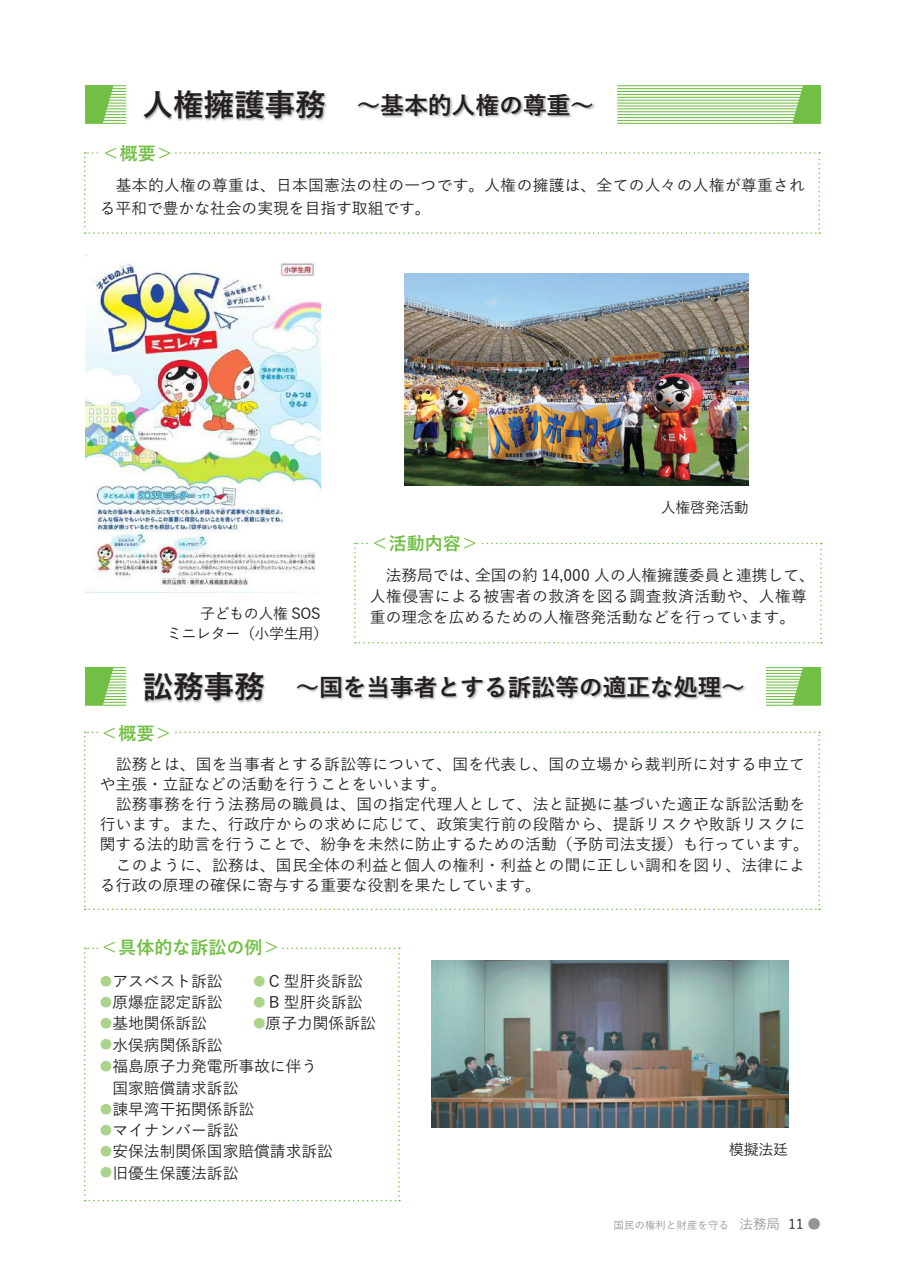
<style>
.page{position:relative;width:906px;height:1285px;background:#fff}
.page>*{position:absolute;margin:0;border:0;box-sizing:border-box;transform-origin:0 0}
.t1{font:700 24px "Yu Go";letter-spacing:-.015em;color:#231f20}
.t2{font:700 18px "Yu Go";color:#71bf44}
.t3{font:500 15.75px/20.2px "Yu Go";letter-spacing:.02em;color:#231f20}
.t4{font:500 15.75px/21.3px "Yu Go";color:#231f20}
.t5{font:500 15px/19.2px "Yu Go";letter-spacing:-.025em;color:#231f20}
.t6{font:500 10.5px "Yu Go";color:#939598}
.s1{font-size:30.75px}
.s2{font-size:12.6px;color:#aad489}
.s3{font-size:13.5px}
.s4{font-size:13.5px;color:#231f20}
</style>
<div class="page">
<svg style="left:84px;top:152px;width:736px;height:82px"></svg>
<svg style="left:84px;top:731px;width:736px;height:178px"></svg>
<svg style="left:354px;top:542px;width:468px;height:101px"></svg>
<svg style="left:84px;top:947px;width:316px;height:254px"></svg>
<div style="left:100px;top:142px;width:75px;height:22px;background:#fff"></div>
<div style="left:100px;top:722px;width:73px;height:21px;background:#fff"></div>
<div style="left:370px;top:533px;width:109px;height:20px;background:#fff"></div>
<div style="left:100px;top:934px;width:181px;height:26px;background:#fff"></div>
<hr style="left:766px;top:704px;width:55px;height:1px;background:#71bf44">
<hr style="left:766px;top:701px;width:55px;height:1px;background:#71bf44">
<hr style="left:766px;top:698px;width:55px;height:1px;background:#71bf44">
<hr style="left:766px;top:696px;width:55px;height:1px;background:#71bf44">
<hr style="left:766px;top:693px;width:55px;height:1px;background:#71bf44">
<hr style="left:766px;top:690px;width:55px;height:1px;background:#71bf44">
<hr style="left:766px;top:687px;width:55px;height:1px;background:#71bf44">
<hr style="left:766px;top:684px;width:55px;height:1px;background:#71bf44">
<hr style="left:766px;top:681px;width:55px;height:1px;background:#71bf44">
<hr style="left:766px;top:678px;width:55px;height:1px;background:#71bf44">
<hr style="left:766px;top:675px;width:55px;height:1px;background:#71bf44">
<hr style="left:766px;top:672px;width:55px;height:1px;background:#71bf44">
<hr style="left:766px;top:670px;width:55px;height:1px;background:#71bf44">
<hr style="left:766px;top:667px;width:55px;height:1px;background:#71bf44">
<hr style="left:617px;top:123px;width:204px;height:1px;background:#71bf44">
<hr style="left:617px;top:120px;width:204px;height:1px;background:#71bf44">
<hr style="left:617px;top:117px;width:204px;height:1px;background:#71bf44">
<hr style="left:617px;top:114px;width:204px;height:1px;background:#71bf44">
<hr style="left:617px;top:111px;width:204px;height:1px;background:#71bf44">
<hr style="left:617px;top:108px;width:204px;height:1px;background:#71bf44">
<hr style="left:617px;top:105px;width:204px;height:1px;background:#71bf44">
<hr style="left:617px;top:102px;width:204px;height:2px;background:#71bf44">
<hr style="left:617px;top:100px;width:204px;height:1px;background:#71bf44">
<hr style="left:617px;top:97px;width:204px;height:1px;background:#71bf44">
<hr style="left:617px;top:94px;width:204px;height:1px;background:#71bf44">
<hr style="left:617px;top:91px;width:204px;height:1px;background:#71bf44">
<hr style="left:617px;top:88px;width:204px;height:1px;background:#71bf44">
<hr style="left:617px;top:85px;width:204px;height:1px;background:#71bf44">
<hr style="left:85px;top:704px;width:41px;height:1px;background:#71bf44">
<hr style="left:85px;top:701px;width:41px;height:1px;background:#71bf44">
<hr style="left:85px;top:698px;width:41px;height:1px;background:#71bf44">
<hr style="left:85px;top:696px;width:41px;height:1px;background:#71bf44">
<hr style="left:85px;top:693px;width:41px;height:1px;background:#71bf44">
<hr style="left:85px;top:690px;width:41px;height:1px;background:#71bf44">
<hr style="left:85px;top:687px;width:41px;height:1px;background:#71bf44">
<hr style="left:85px;top:684px;width:41px;height:1px;background:#71bf44">
<hr style="left:85px;top:681px;width:41px;height:1px;background:#71bf44">
<hr style="left:85px;top:678px;width:41px;height:1px;background:#71bf44">
<hr style="left:85px;top:675px;width:41px;height:1px;background:#71bf44">
<hr style="left:85px;top:672px;width:41px;height:1px;background:#71bf44">
<hr style="left:85px;top:670px;width:41px;height:1px;background:#71bf44">
<hr style="left:85px;top:667px;width:41px;height:1px;background:#71bf44">
<hr style="left:85px;top:123px;width:41px;height:1px;background:#71bf44">
<hr style="left:85px;top:120px;width:41px;height:1px;background:#71bf44">
<hr style="left:85px;top:117px;width:41px;height:1px;background:#71bf44">
<hr style="left:85px;top:114px;width:41px;height:1px;background:#71bf44">
<hr style="left:85px;top:111px;width:41px;height:1px;background:#71bf44">
<hr style="left:85px;top:108px;width:41px;height:1px;background:#71bf44">
<hr style="left:85px;top:105px;width:41px;height:1px;background:#71bf44">
<hr style="left:85px;top:102px;width:41px;height:2px;background:#71bf44">
<hr style="left:85px;top:100px;width:41px;height:1px;background:#71bf44">
<hr style="left:85px;top:97px;width:41px;height:1px;background:#71bf44">
<hr style="left:85px;top:94px;width:41px;height:1px;background:#71bf44">
<hr style="left:85px;top:91px;width:41px;height:1px;background:#71bf44">
<hr style="left:85px;top:88px;width:41px;height:1px;background:#71bf44">
<hr style="left:85px;top:85px;width:41px;height:1px;background:#71bf44">
<div style="left:143px;top:671px;width:604px;height:33px;background:#231f20;opacity:.4"></div>
<div style="left:143px;top:90px;width:453px;height:32px;background:#231f20;opacity:.4"></div>
<svg style="left:85px;top:667px;width:29px;height:38px"></svg>
<svg style="left:85px;top:85px;width:29px;height:38px"></svg>
<svg style="left:792px;top:667px;width:29px;height:38px"></svg>
<svg style="left:792px;top:85px;width:29px;height:38px"></svg>
<img style="left:85px;top:262px;width:236px;height:330px">
<img style="left:404px;top:274px;width:345px;height:212px">
<img style="left:432px;top:960px;width:356px;height:167px">
<h1 class="t1" style="left:142px;top:91px;width:453px"><span class="s1">人権擁護事務　</span>〜基本的人権の尊重〜</h1>
<p class="t2" style="left:102px;top:143px;width:73px">＜概要＞</p>
<p class="t3" style="left:100px;top:172px;width:706px;line-height:22.5px">　基本的人権の尊重は、日本国憲法の柱の一つです。人権の擁護は、全ての人々の人権が尊重される平和で豊かな社会の実現を目指す取組です。</p>
<p class="t5" style="left:167px;top:602px;width:163px;text-indent:33px">子どもの人権 SOSミニレター（小学生用）</p>
<p class="t2" style="left:371px;top:533px;width:110px">＜活動内容＞</p>
<p class="t5" style="left:661px;top:496px;width:90px">人権啓発活動</p>
<p class="t4" style="left:370px;top:562px;width:446px">　法務局では、全国の約 14,000 人の人権擁護委員と連携して、人権侵害による被害者の救済を図る調査救済活動や、人権尊重の理念を広めるための人権啓発活動などを行っています。</p>
<h1 class="t1" style="left:142px;top:673px;width:604px"><span class="s1">訟務事務　</span>〜国を当事者とする訴訟等の適正な処理〜</h1>
<p class="t2" style="left:101px;top:722px;width:73px">＜概要＞</p>
<p class="t3" style="left:100px;top:751px;width:710px">　訟務とは、国を当事者とする訴訟等について、国を代表し、国の立場から裁判所に対する申立てや主張・立証などの活動を行うことをいいます。<br>　訟務事務を行う法務局の職員は、国の指定代理人として、法と証拠に基づいた適正な訴訟活動を行います。また、行政庁からの求めに応じて、政策実行前の段階から、提訴リスクや敗訴リスクに関する法的助言を行うことで、紛争を未然に防止するための活動（予防司法支援）も行っています。　このように、訟務は、国民全体の利益と個人の権利・利益との間に正しい調和を図り、法律による行政の原理の確保に寄与する重要な役割を果たしています。</p>
<p class="t2" style="left:101px;top:937px;width:181px">＜具体的な訴訟の例＞</p>
<p class="t4" style="left:100px;top:968px;width:124px"><span class="s2">●</span>アスベスト訴訟</p>
<p class="t4" style="left:100px;top:989px;width:124px"><span class="s2">●</span>原爆症認定訴訟</p>
<p class="t4" style="left:100px;top:1010px;width:109px"><span class="s2">●</span>基地関係訴訟</p>
<p class="t4" style="left:100px;top:1031px;width:124px"><span class="s2">●</span>水俣病関係訴訟</p>
<p class="t4" style="left:253px;top:968px;width:111px"><span class="s2">●</span> C 型肝炎訴訟</p>
<p class="t4" style="left:253px;top:989px;width:111px"><span class="s2">●</span> B 型肝炎訴訟</p>
<p class="t4" style="left:253px;top:1010px;width:124px"><span class="s2">●</span>原子力関係訴訟</p>
<p class="t4" style="left:112px;top:1053px;width:206px;text-indent:-13px"><span class="s2">●</span>福島原子力発電所事故に伴う国家賠償請求訴訟</p>
<p class="t4" style="left:100px;top:1096px;width:156px"><span class="s2">●</span>諫早湾干拓関係訴訟</p>
<p class="t4" style="left:100px;top:1117px;width:140px"><span class="s2">●</span>マイナンバー訴訟</p>
<p class="t4" style="left:100px;top:1138px;width:235px"><span class="s2">●</span>安保法制関係国家賠償請求訴訟</p>
<p class="t4" style="left:100px;top:1159px;width:140px"><span class="s2">●</span>旧優生保護法訴訟</p>
<p class="t5" style="left:729px;top:1137px;width:60px">模擬法廷</p>
<p class="t6" style="left:613px;top:1214px;width:209px">国民の権利と財産を守る　<span class="s3">法務局</span> <span class="s4">11</span> <span class="s3">●</span></p>
</div>
